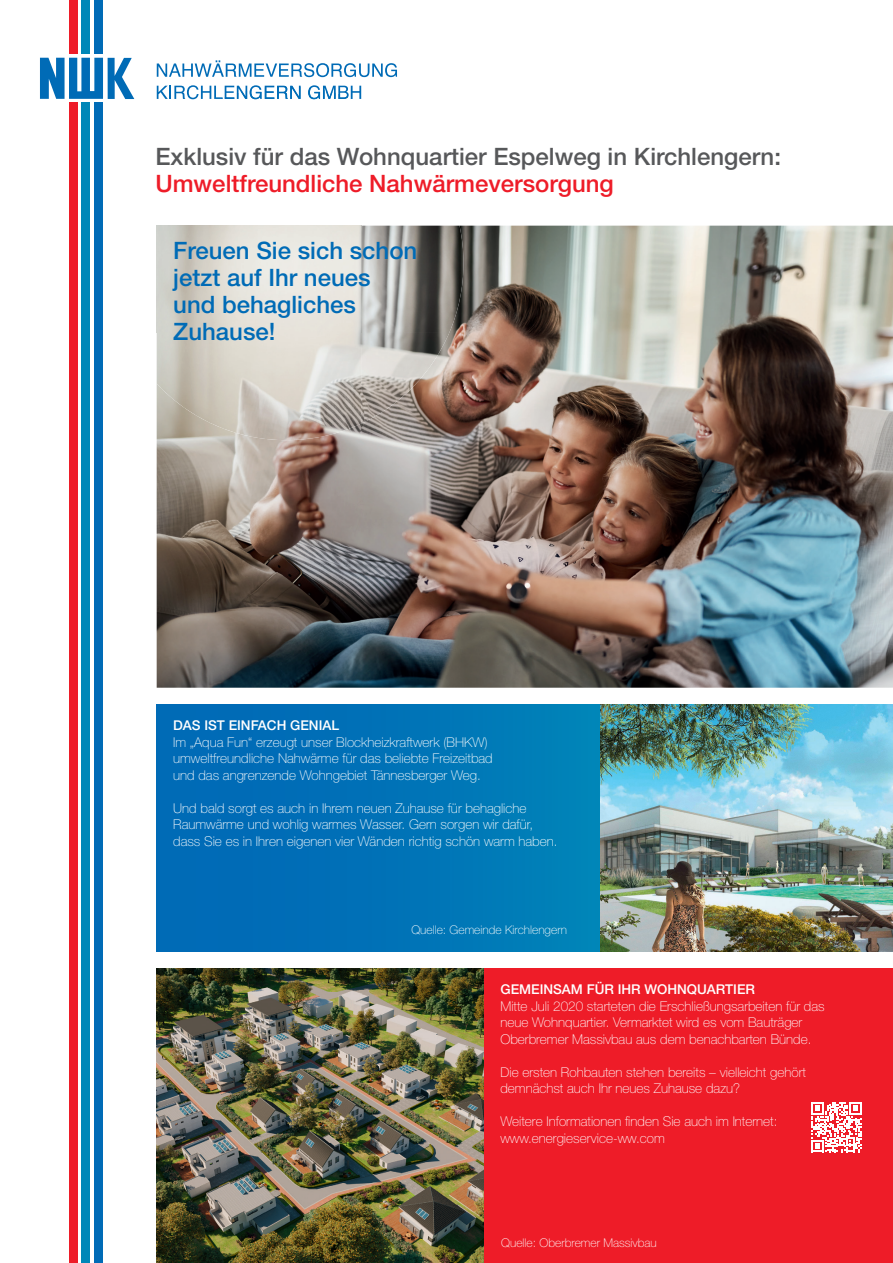
<style>
.page{position:relative;width:893px;height:1263px;background:#fff}
.page>*{position:absolute;margin:0;border:0;box-sizing:border-box;transform-origin:0 0}
.t1{font:500 24px/27px "Helvetica Neue LT Pro";color:#006bb6}
.t2{font:500 24px "Helvetica Neue LT Pro";color:#57585a}
.t3{font:500 24px "Helvetica Neue LT Pro";color:#ee1c28}
.t4{font:100 13.5px/16.5px "Helvetica Neue LT Pro";color:#fff}
.t5{font:500 13.5px "Helvetica Neue LT Pro";color:#fff}
.t6{font:100 12px "Helvetica Neue LT Pro";color:#fff}
</style>
<div class="page">
<svg style="left:40px;top:58px;width:92px;height:41px"></svg>
<div style="left:94px;top:102px;width:9px;height:1161px;background:#006bb6"></div>
<div style="left:81px;top:102px;width:9px;height:1161px;background:#0087b8"></div>
<div style="left:69px;top:102px;width:8px;height:1161px;background:#ee1c28"></div>
<div style="left:69px;top:0;width:8px;height:54px;background:#ee1c28"></div>
<div style="left:81px;top:0;width:9px;height:54px;background:#0087b8"></div>
<div style="left:94px;top:0;width:9px;height:54px;background:#006bb6"></div>
<svg style="left:157px;top:60px;width:240px;height:17px"></svg>
<img style="left:157px;top:968px;width:327px;height:295px">
<img style="left:157px;top:226px;width:736px;height:462px">
<svg style="left:109px;top:86px;width:351px;height:298px"></svg>
<svg style="left:157px;top:85px;width:144px;height:14px"></svg>
<svg style="left:308px;top:85px;width:53px;height:14px"></svg>
<img style="left:157px;top:226px;width:306px;height:107px">
<img style="left:157px;top:333px;width:102px;height:105px">
<img style="left:259px;top:333px;width:102px;height:107px">
<img style="left:361px;top:333px;width:88px;height:91px">
<div style="left:157px;top:704px;width:445px;height:248px;background:linear-gradient(to right,#0066b6,#0082b8)"></div>
<div style="left:484px;top:968px;width:409px;height:295px;background:#ee1c28"></div>
<img style="left:600px;top:704px;width:293px;height:248px">
<svg style="left:812px;top:1102px;width:50px;height:50px"></svg>
<h1 class="t2" style="left:155px;top:142px;width:627px">Exklusiv für das Wohnquartier Espelweg in Kirchlengern:</h1>
<h1 class="t3" style="left:155px;top:169px;width:460px">Umweltfreundliche Nahwärmeversorgung</h1>
<h1 class="t1" style="left:173px;top:237px;width:246px">Freuen Sie sich schon jetzt auf Ihr neues und behagliches<br>Zuhause!</h1>
<p class="t5" style="left:173px;top:717px;width:168px">DAS IST EINFACH GENIAL</p>
<p class="t4" style="left:173px;top:734px;width:321px">Im „Aqua Fun“ erzeugt unser Blockheizkraftwerk (BHKW) umweltfreundliche Nahwärme für das beliebte Freizeitbad und das angrenzende Wohngebiet Tännesberger Weg.</p>
<p class="t4" style="left:173px;top:800px;width:386px">Und bald sorgt es auch in Ihrem neuen Zuhause für behagliche<br>Raumwärme und wohlig warmes Wasser. Gern sorgen wir dafür, dass Sie es in Ihren eigenen vier Wänden richtig schön warm haben.</p>
<p class="t6" style="left:411px;top:923px;width:157px">Quelle: Gemeinde Kirchlengern</p>
<p class="t5" style="left:500px;top:981px;width:256px">GEMEINSAM FÜR IHR WOHNQUARTIER</p>
<p class="t4" style="left:500px;top:998px;width:326px">Mitte Juli 2020 starteten die Erschließungsarbeiten für das neue Wohnquartier. Vermarktet wird es vom Bauträger<br>Oberbremer Massivbau aus dem benachbarten Bünde.</p>
<p class="t4" style="left:500px;top:1064px;width:307px">Die ersten Rohbauten stehen bereits – vielleicht gehört demnächst auch Ihr neues Zuhause dazu?</p>
<p class="t4" style="left:500px;top:1113px;width:279px">Weitere Informationen finden Sie auch im Internet: www.energieservice-ww.com</p>
<p class="t6" style="left:501px;top:1236px;width:157px">Quelle: Oberbremer Massivbau</p>
</div>
